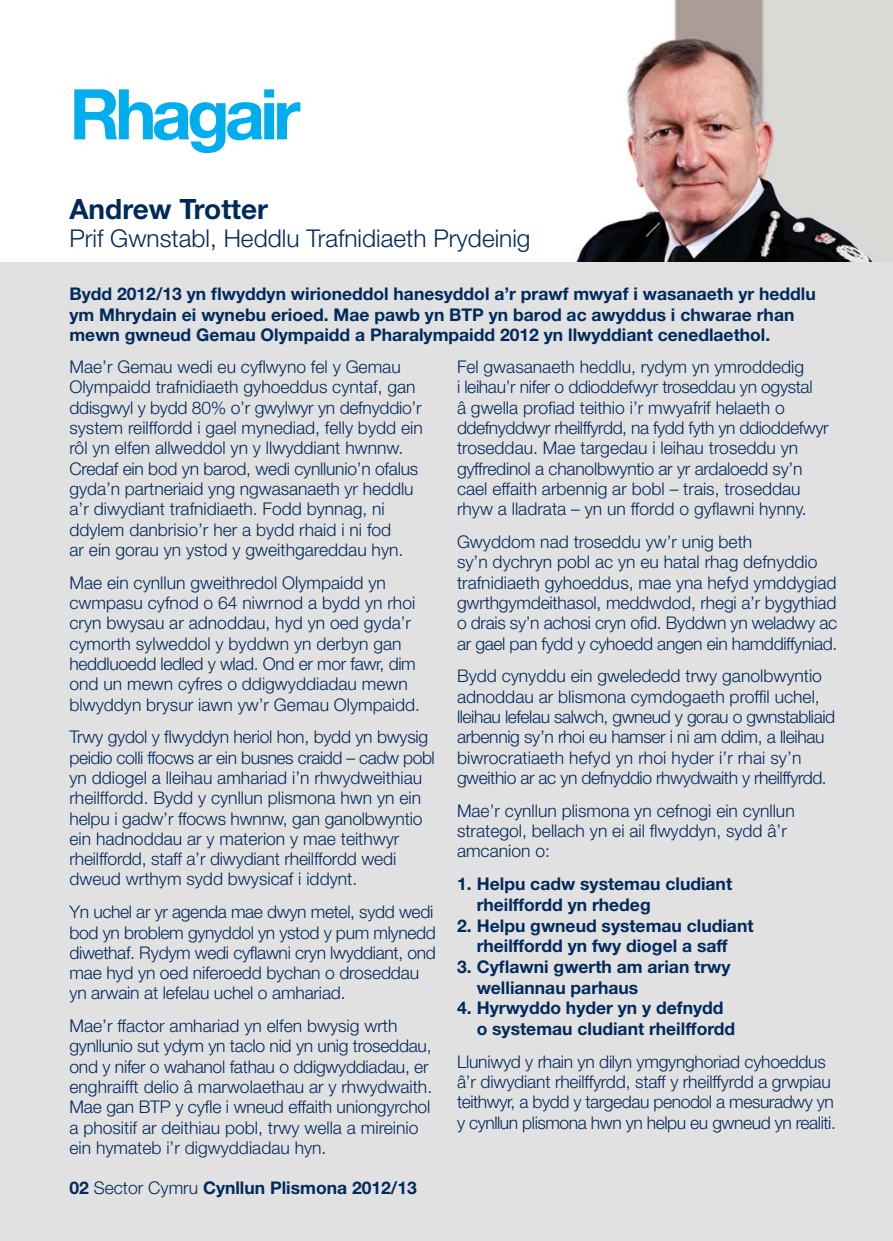
<style>
.page{position:relative;width:893px;height:1241px;background:#fff}
.page>*{position:absolute;margin:0;border:0;box-sizing:border-box;transform-origin:0 0}
.t1{font:700 70px "Helvetica Neue LT Std";letter-spacing:-.07em;color:#00aeef}
.t2{font:700 28px "Helvetica Neue LT Std";color:#002a5c}
.t3{font:300 24.5px "Helvetica Neue LT Std";color:#002a5c}
.t4{font:300 17.5px/20.3px "Helvetica Neue LT Std";color:#002a5c}
.t5{font:300 17.5px/20.3px "Helvetica Neue LT Std";letter-spacing:-.02em;color:#002a5c}
.t6{font:700 17.5px/20.7px "Helvetica Neue LT Std";color:#002a5c}
.t7{font:300 17.5px/20.3px "Helvetica Neue LT Std";letter-spacing:-.025em;color:#002a5c}
.s1{font-weight:300}
</style>
<div class="page">
<img style="left:575px;top:0;width:318px;height:262px">
<div style="left:0;top:262px;width:893px;height:978px;background:#e2e1e2"></div>
<h1 class="t1" style="left:69px;top:89px;width:233px">Rhagair</h1>
<h2 class="t2" style="left:69px;top:198px;width:200px">Andrew Trotter</h2>
<h3 class="t3" style="left:69px;top:229px;width:463px">Prif Gwnstabl, Heddlu Trafnidiaeth Prydeinig</h3>
<p class="t6" style="left:69px;top:286px;width:748px">Bydd 2012/13 yn flwyddyn wirioneddol hanesyddol a’r prawf mwyaf i wasanaeth yr heddlu ym Mhrydain ei wynebu erioed. Mae pawb yn BTP yn barod ac awyddus i chwarae rhan mewn gwneud Gemau Olympaidd a Pharalympaidd 2012 yn llwyddiant cenedlaethol.</p>
<p class="t4" style="left:69px;top:358px;width:355px">Mae’r Gemau wedi eu cyflwyno fel y Gemau Olympaidd trafnidiaeth gyhoeddus cyntaf, gan ddisgwyl y bydd 80% o’r gwylwyr yn defnyddio’r system reilffordd i gael mynediad, felly bydd ein rôl yn elfen allweddol yn y llwyddiant hwnnw.<br>Credaf ein bod yn barod, wedi cynllunio’n ofalus gyda’n partneriaid yng ngwasanaeth yr heddlu a’r diwydiant trafnidiaeth. Fodd bynnag, ni ddylem danbrisio’r her a bydd rhaid i ni fod<br>ar ein gorau yn ystod y gweithgareddau hyn.</p>
<p class="t4" style="left:69px;top:574px;width:352px">Mae ein cynllun gweithredol Olympaidd yn cwmpasu cyfnod o 64 niwrnod a bydd yn rhoi cryn bwysau ar adnoddau, hyd yn oed gyda’r cymorth sylweddol y byddwn yn derbyn gan heddluoedd ledled y wlad. Ond er mor fawr, dim ond un mewn cyfres o ddigwyddiadau mewn blwyddyn brysur iawn yw’r Gemau Olympaidd.</p>
<p class="t4" style="left:69px;top:728px;width:367px">Trwy gydol y flwyddyn heriol hon, bydd yn bwysig peidio colli ffocws ar ein busnes craidd – cadw pobl yn ddiogel a lleihau amhariad i’n rhwydweithiau rheilffordd. Bydd y cynllun plismona hwn yn ein helpu i gadw’r ffocws hwnnw, gan ganolbwyntio ein hadnoddau ar y materion y mae teithwyr rheilffordd, staff a’r diwydiant rheilffordd wedi dweud wrthym sydd bwysicaf i iddynt.</p>
<p class="t5" style="left:69px;top:903px;width:368px">Yn uchel ar yr agenda mae dwyn metel, sydd wedi bod yn broblem gynyddol yn ystod y pum mlynedd diwethaf. Rydym wedi cyflawni cryn lwyddiant, ond mae hyd yn oed niferoedd bychan o droseddau yn arwain at lefelau uchel o amhariad.</p>
<p class="t4" style="left:69px;top:1017px;width:364px">Mae’r ffactor amhariad yn elfen bwysig wrth gynllunio sut ydym yn taclo nid yn unig troseddau, ond y nifer o wahanol fathau o ddigwyddiadau, er enghraifft delio â marwolaethau ar y rhwydwaith.<br>Mae gan BTP y cyfle i wneud effaith uniongyrchol a phositif ar deithiau pobl, trwy wella a mireinio ein hymateb i’r digwyddiadau hyn.</p>
<p class="t4" style="left:457px;top:358px;width:373px">Fel gwasanaeth heddlu, rydym yn ymroddedig<br>i leihau’r nifer o ddioddefwyr troseddau yn ogystal<br>â gwella profiad teithio i’r mwyafrif helaeth o ddefnyddwyr rheilffyrdd, na fydd fyth yn ddioddefwyr troseddau. Mae targedau i leihau troseddu yn gyffredinol a chanolbwyntio ar yr ardaloedd sy’n cael effaith arbennig ar bobl – trais, troseddau rhyw a lladrata – yn un ffordd o gyflawni hynny.</p>
<p class="t4" style="left:457px;top:533px;width:382px">Gwyddom nad troseddu yw’r unig beth<br>sy’n dychryn pobl ac yn eu hatal rhag defnyddio trafnidiaeth gyhoeddus, mae yna hefyd ymddygiad gwrthgymdeithasol, meddwdod, rhegi a’r bygythiad o drais sy’n achosi cryn ofid. Byddwn yn weladwy ac ar gael pan fydd y cyhoedd angen ein hamddiffyniad.</p>
<p class="t5" style="left:457px;top:667px;width:380px">Bydd cynyddu ein gwelededd trwy ganolbwyntio adnoddau ar blismona cymdogaeth proffil uchel, lleihau lefelau salwch, gwneud y gorau o gwnstabliaid arbennig sy’n rhoi eu hamser i ni am ddim, a lleihau biwrocratiaeth hefyd yn rhoi hyder i’r rhai sy’n gweithio ar ac yn defnyddio rhwydwaith y rheilffyrdd.</p>
<p class="t4" style="left:457px;top:801px;width:339px">Mae’r cynllun plismona yn cefnogi ein cynllun strategol, bellach yn ei ail flwyddyn, sydd â’r amcanion o:</p>
<p class="t6" style="left:477px;top:875px;width:257px;text-indent:-20px">1. Helpu cadw systemau cludiant rheilffordd yn rhedeg</p>
<p class="t6" style="left:457px;top:917px;width:298px;text-align:center">2. Helpu gwneud systemau cludiant rheilffordd yn fwy diogel a saff</p>
<p class="t6" style="left:477px;top:958px;width:255px;text-indent:-20px">3. Cyflawni gwerth am arian trwy welliannau parhaus</p>
<p class="t6" style="left:477px;top:999px;width:260px;text-indent:-20px">4. Hyrwyddo hyder yn y defnydd o systemau cludiant rheilffordd</p>
<p class="t7" style="left:457px;top:1052px;width:380px">Lluniwyd y rhain yn dilyn ymgynghoriad cyhoeddus â’r diwydiant rheilffyrdd, staff y rheilffyrdd a grwpiau teithwyr, a bydd y targedau penodol a mesuradwy yn y cynllun plismona hwn yn helpu eu gwneud yn realiti.</p>
<p class="t6" style="left:69px;top:1179px;width:349px">02 <span class="s1">Sector Cymru</span> Cynllun Plismona 2012/13</p>
</div>
